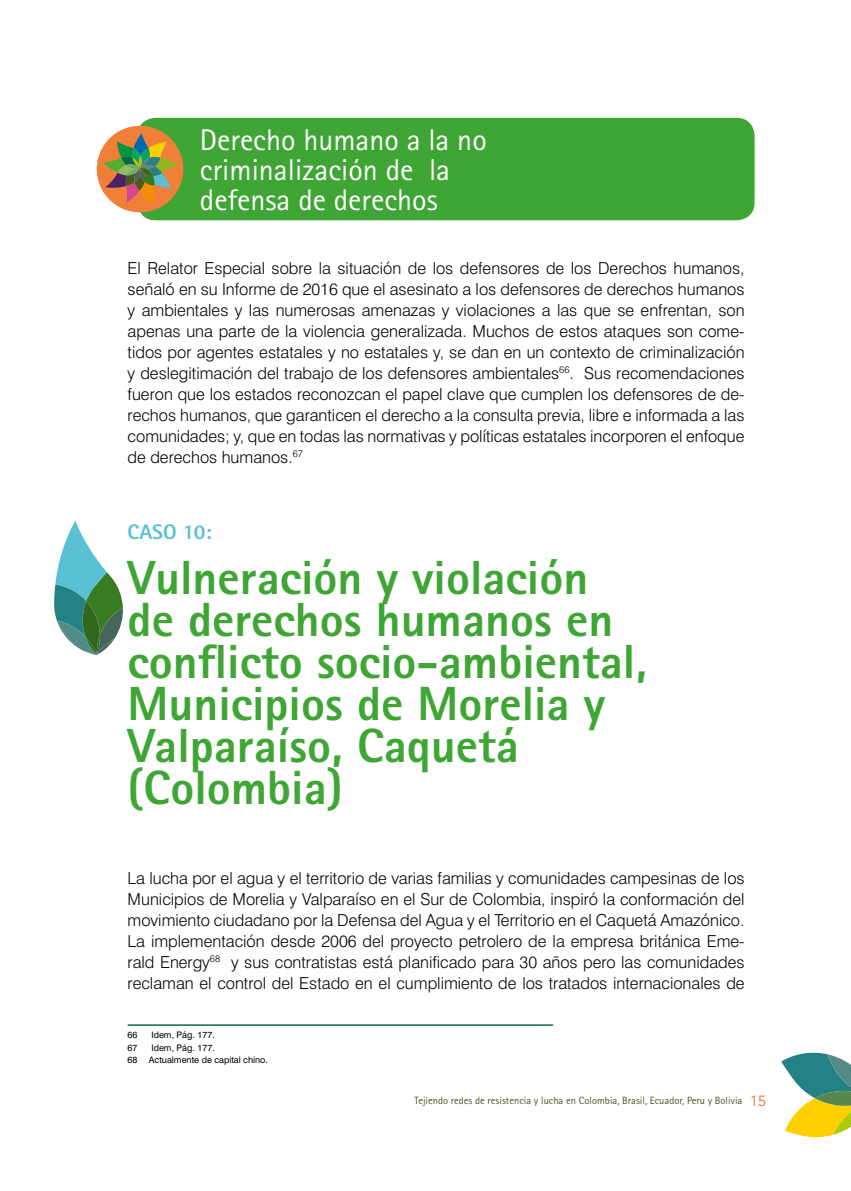
<style>
.page{position:relative;width:851px;height:1191px;background:#fff}
.page>*{position:absolute;margin:0;border:0;box-sizing:border-box;transform-origin:0 0}
.t1{font:800 48px/42px "Rotis Sans Serif";color:#3fa535}
.t2{font:30px/30px "Rotis Sans Serif";color:#fff}
.t3{font:800 21px "Rotis Sans Serif";color:#59c1d3}
.t4{font:300 16.5px/21px "Swiss 721 BT";color:#000;text-align:justify}
.t5{font:10.5px "Rotis Sans Serif";color:#485922}
.t6{font:9px "Swiss 721 BT";color:#000}
.s1{font-size:16.5px;color:#f07f3a}
</style>
<div class="page">
<svg style="left:781px;top:1052px;width:69px;height:86px"></svg>
<div style="left:137px;top:118px;width:617px;height:102px;background:#3fa535;border-radius:18px"></div>
<div style="left:97px;top:126px;width:86px;height:86px;background:#f07f3a;border-radius:50%"></div>
<svg style="left:103px;top:133px;width:75px;height:73px"></svg>
<hr style="left:128px;top:1024px;width:425px;height:1px;background:#006c47">
<svg style="left:54px;top:521px;width:69px;height:135px"></svg>
<h2 class="t2" style="left:200px;top:125px;width:288px">Derecho humano a la no criminalización de la defensa de derechos</h2>
<p class="t4" style="left:128px;top:257px;width:618px">El Relator Especial sobre la situación de los defensores de los Derechos humanos, señaló en su Informe de 2016 que el asesinato a los defensores de derechos humanos y ambientales y las numerosas amenazas y violaciones a las que se enfrentan, son apenas una parte de la violencia generalizada. Muchos de estos ataques son come&shy;tidos por agentes estatales y no estatales y, se dan en un contexto de criminalización y deslegitimación del trabajo de los defensores ambientales<sup>66</sup>. Sus recomendaciones fueron que los estados reconozcan el papel clave que cumplen los defensores de de&shy;rechos humanos, que garanticen el derecho a la consulta previa, libre e informada a las comunidades; y, que en todas las normativas y políticas estatales incorporen el enfoque de derechos humanos.<sup>67</sup></p>
<p class="t3" style="left:128px;top:518px;width:86px">CASO 10:</p>
<h1 class="t1" style="left:128px;top:556px;width:520px">Vulneración y violación<br>de derechos humanos en conflicto socio-ambiental,<br>Municipios de Morelia y<br>Valparaíso, Caquetá (Colombia)</h1>
<p class="t4" style="left:128px;top:867px;width:618px">La lucha por el agua y el territorio de varias familias y comunidades campesinas de los Municipios de Morelia y Valparaíso en el Sur de Colombia, inspiró la conformación del movimiento ciudadano por la Defensa del Agua y el Territorio en el Caquetá Amazónico.<br>La implementación desde 2006 del proyecto petrolero de la empresa británica Eme&shy;rald Energy<sup>68</sup> y sus contratistas está planificado para 30 años pero las comunidades reclaman el control del Estado en el cumplimiento de los tratados internacionales de</p>
<p class="t6" style="left:128px;top:1029px;width:11px">66</p>
<p class="t6" style="left:151px;top:1029px;width:65px">Idem, Pág. 177.</p>
<p class="t6" style="left:128px;top:1042px;width:11px">67</p>
<p class="t6" style="left:151px;top:1042px;width:65px">Idem, Pág. 177.</p>
<p class="t6" style="left:128px;top:1054px;width:11px">68</p>
<p class="t6" style="left:149px;top:1054px;width:120px">Actualmente de capital chino.</p>
<p class="t5" style="left:414px;top:1094px;width:353px">Tejiendo redes de resistencia y lucha en Colombia, Brasil, Ecuador, Peru y Bolivia <span class="s1">15</span></p>
</div>
